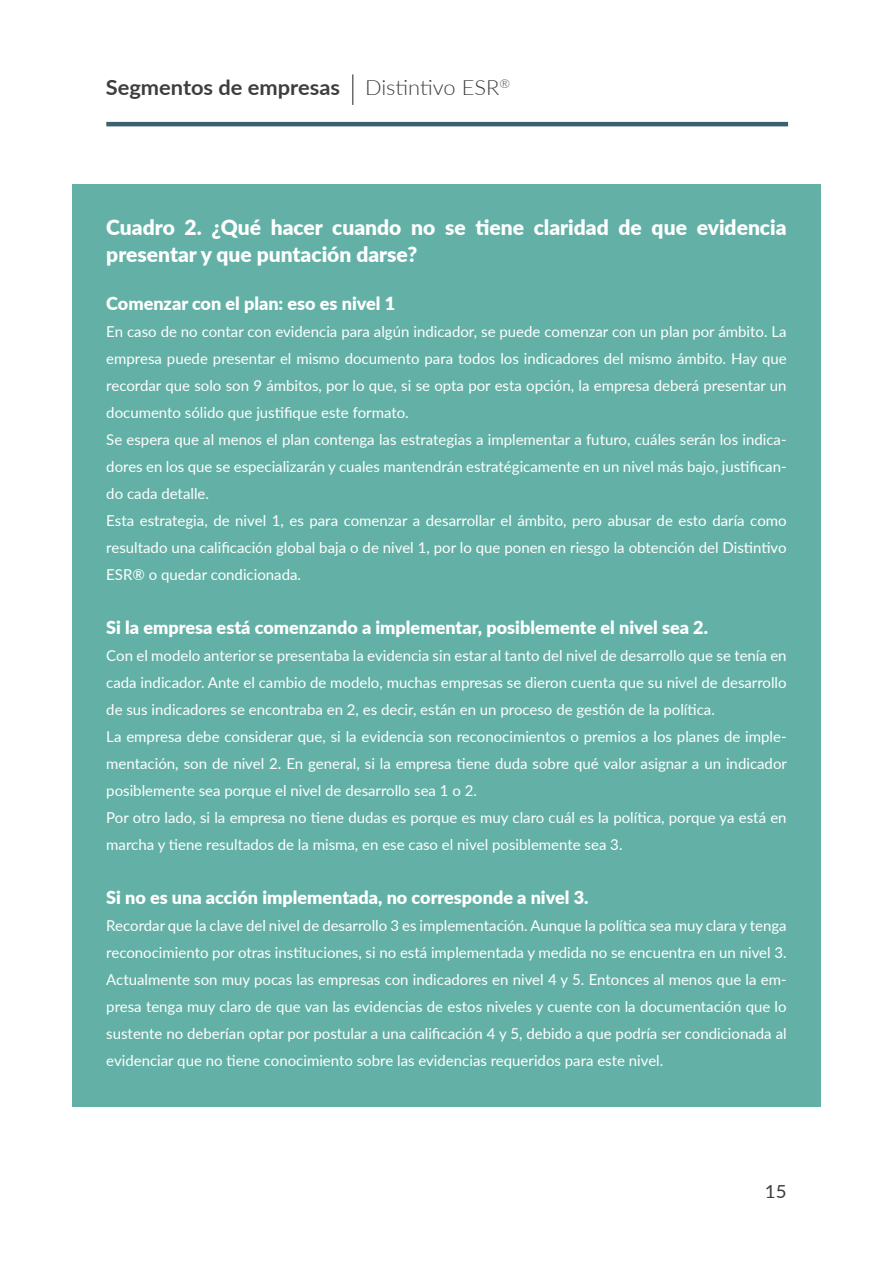
<style>
.page{position:relative;width:893px;height:1263px;background:#fff}
.page>*{position:absolute;margin:0;border:0;box-sizing:border-box;transform-origin:0 0}
.t1{font:900 21px/27px "Lato";color:#fff}
.t2{font:700 21px "Lato";color:#3e3e3f;scale:1.04 1}
.t3{font:900 18px "Lato";color:#fff}
.t4{font:18px "Lato";color:#3e3e3f;scale:1.04 1}
.t5{font:15px/27px "Lato";color:#fff;text-align:justify}
.s1{font-weight:300}
</style>
<div class="page">
<div style="left:72px;top:184px;width:749px;height:922px;background:#63b1a6"></div>
<hr style="left:106px;top:122px;width:682px;height:4px;background:#3b6170">
<hr style="left:352px;top:74px;width:1px;height:31px;background:#231f20">
<h1 class="t2" style="left:106px;top:72px;width:390px">Segmentos de empresas <span class="s1">Distintivo ESR</span><sup>®</sup></h1>
<p class="t1" style="left:106px;top:212px;width:682px">Cuadro 2. ¿Qué hacer cuando no se tiene claridad de que evidencia presentar y que puntación darse?</p>
<p class="t3" style="left:106px;top:289px;width:290px">Comenzar con el plan: eso es nivel 1</p>
<p class="t5" style="left:106px;top:317px;width:682px">En caso de no contar con evidencia para algún indicador, se puede comenzar con un plan por ámbito. La empresa puede presentar el mismo documento para todos los indicadores del mismo ámbito. Hay que recordar que solo son 9 ámbitos, por lo que, si se opta por esta opción, la empresa deberá presentar un documento sólido que justifique este formato.</p>
<p class="t5" style="left:106px;top:425px;width:682px">Se espera que al menos el plan contenga las estrategias a implementar a futuro, cuáles serán los indica&shy;dores en los que se especializarán y cuales mantendrán estratégicamente en un nivel más bajo, justifican&shy;do cada detalle.</p>
<p class="t5" style="left:106px;top:506px;width:682px">Esta estrategia, de nivel 1, es para comenzar a desarrollar el ámbito, pero abusar de esto daría como resultado una calificación global baja o de nivel 1, por lo que ponen en riesgo la obtención del Distintivo ESR® o quedar condicionada.</p>
<p class="t3" style="left:106px;top:613px;width:603px">Si la empresa está comenzando a implementar, posiblemente el nivel sea 2.</p>
<p class="t5" style="left:106px;top:641px;width:682px">Con el modelo anterior se presentaba la evidencia sin estar al tanto del nivel de desarrollo que se tenía en cada indicador. Ante el cambio de modelo, muchas empresas se dieron cuenta que su nivel de desarrollo de sus indicadores se encontraba en 2, es decir, están en un proceso de gestión de la política.</p>
<p class="t5" style="left:106px;top:722px;width:682px">La empresa debe considerar que, si la evidencia son reconocimientos o premios a los planes de imple&shy;mentación, son de nivel 2. En general, si la empresa tiene duda sobre qué valor asignar a un indicador posiblemente sea porque el nivel de desarrollo sea 1 o 2.</p>
<p class="t5" style="left:106px;top:803px;width:682px">Por otro lado, si la empresa no tiene dudas es porque es muy claro cuál es la política, porque ya está en marcha y tiene resultados de la misma, en ese caso el nivel posiblemente sea 3.</p>
<p class="t3" style="left:106px;top:883px;width:484px">Si no es una acción implementada, no corresponde a nivel 3.</p>
<p class="t5" style="left:106px;top:911px;width:682px">Recordar que la clave del nivel de desarrollo 3 es implementación. Aunque la política sea muy clara y tenga reconocimiento por otras instituciones, si no está implementada y medida no se encuentra en un nivel 3.</p>
<p class="t5" style="left:106px;top:965px;width:682px">Actualmente son muy pocas las empresas con indicadores en nivel 4 y 5. Entonces al menos que la em&shy;presa tenga muy claro de que van las evidencias de estos niveles y cuente con la documentación que lo sustente no deberían optar por postular a una calificación 4 y 5, debido a que podría ser condicionada al evidenciar que no tiene conocimiento sobre las evidencias requeridos para este nivel.</p>
<p class="t4" style="left:765px;top:1178px;width:22px">15</p>
</div>
